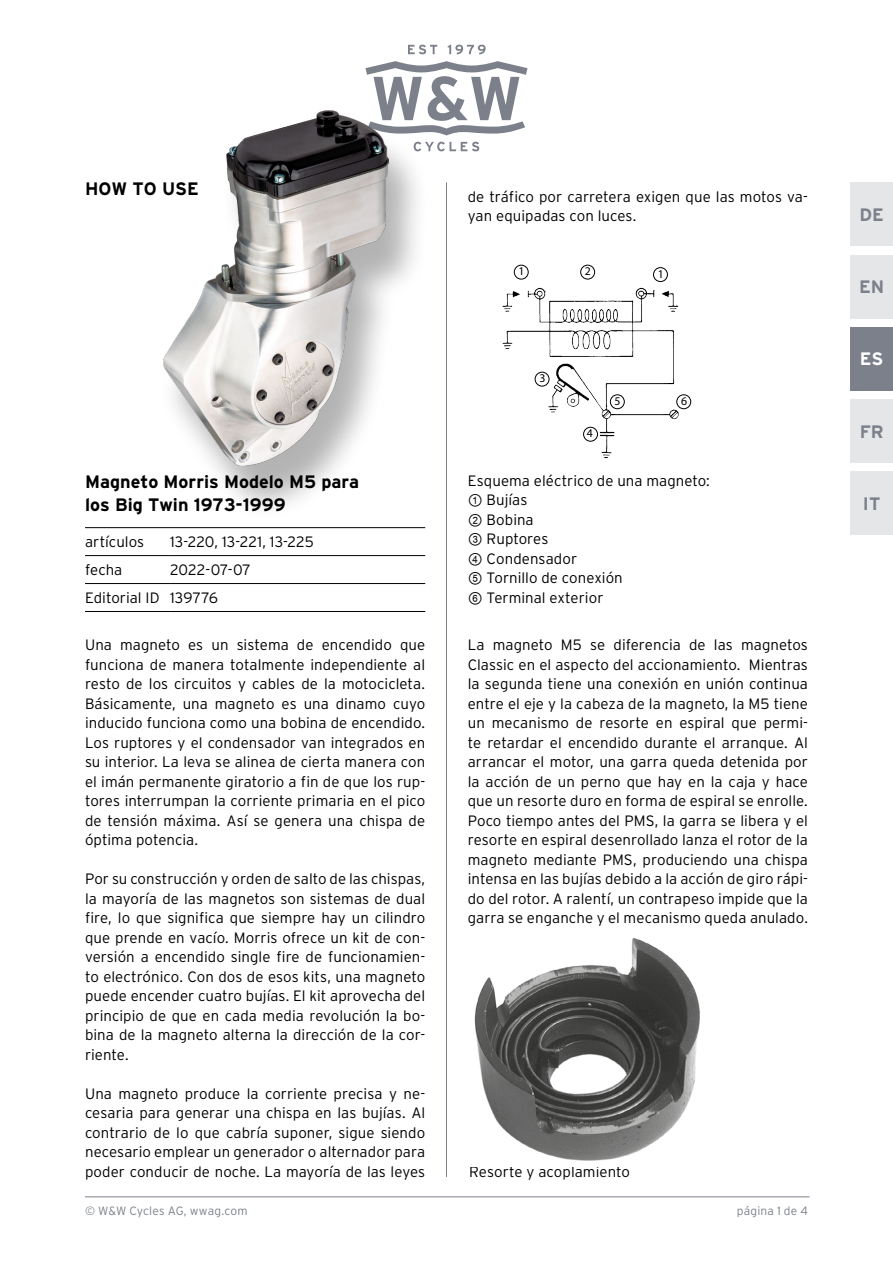
<style>
.page{position:relative;width:893px;height:1263px;background:#fff}
.page>*{position:absolute;margin:0;border:0;box-sizing:border-box;transform-origin:0 0}
.t1{font:700 18px/22.5px "Interstate";color:#000}
.t2{font:700 18px "Interstate";color:#7c808b}
.t3{font:700 18px "Interstate";color:#fff}
.t4{font:300 15px/19.5px "Interstate";letter-spacing:.005em;color:#000;text-align:justify}
.t5{font:300 12px "Interstate";letter-spacing:.015em;color:#7c808b}
.t6{font:11.85px "Myriad Pro";color:#000}
.s1{font-family:"Arial Unicode MS";font-weight:400}
</style>
<div class="page">
<svg style="left:408px;top:45px;width:29px;height:9px"></svg>
<svg style="left:448px;top:45px;width:38px;height:9px"></svg>
<svg style="left:430px;top:142px;width:49px;height:9px"></svg>
<svg style="left:365px;top:61px;width:162px;height:75px"></svg>
<hr style="left:85px;top:1196px;width:724px;height:1px;background:#7c808b">
<hr style="left:446px;top:182px;width:1px;height:995px;background:#7c808b">
<div style="left:850px;top:182px;width:43px;height:64px;background:#e5e6e8"></div>
<div style="left:850px;top:255px;width:43px;height:63px;background:#e5e6e8"></div>
<div style="left:850px;top:399px;width:43px;height:64px;background:#e5e6e8"></div>
<div style="left:850px;top:471px;width:43px;height:64px;background:#e5e6e8"></div>
<div style="left:850px;top:327px;width:43px;height:64px;background:#7c808b"></div>
<div style="left:158px;top:120px;width:272px;height:401px;background:#000;opacity:.3"></div>
<img style="left:163px;top:111px;width:225px;height:354px">
<hr style="left:85px;top:527px;width:85px;height:1px;background:#000">
<hr style="left:170px;top:527px;width:255px;height:1px;background:#000">
<hr style="left:85px;top:555px;width:85px;height:1px;background:#000">
<hr style="left:170px;top:555px;width:255px;height:1px;background:#000">
<hr style="left:85px;top:583px;width:85px;height:1px;background:#000">
<hr style="left:85px;top:611px;width:85px;height:1px;background:#000">
<hr style="left:170px;top:583px;width:255px;height:1px;background:#000">
<hr style="left:170px;top:611px;width:255px;height:1px;background:#000">
<img style="left:502px;top:264px;width:190px;height:195px">
<div style="left:514px;top:265px;width:15px;height:15px;border:1px solid #000;border-radius:50%"></div>
<div style="left:580px;top:265px;width:15px;height:15px;border:1px solid #000;border-radius:50%"></div>
<div style="left:535px;top:372px;width:14px;height:15px;border:1px solid #000;border-radius:50%"></div>
<div style="left:610px;top:394px;width:15px;height:15px;border:1px solid #000;border-radius:50%"></div>
<div style="left:583px;top:427px;width:15px;height:15px;border:1px solid #000;border-radius:50%"></div>
<div style="left:676px;top:394px;width:15px;height:15px;border:1px solid #000;border-radius:50%"></div>
<div style="left:653px;top:267px;width:15px;height:15px;border:1px solid #000;border-radius:50%"></div>
<img style="left:474px;top:938px;width:226px;height:223px">
<p class="t1" style="left:85px;top:178px;width:115px">HOW TO USE</p>
<p class="t1" style="left:85px;top:470px;width:276px">Magneto Morris Modelo M5 para los Big Twin 1973-1999</p>
<p class="t4" style="left:85px;top:532px;width:61px">artículos</p>
<p class="t4" style="left:170px;top:532px;width:145px">13-220, 13-221, 13-225</p>
<p class="t4" style="left:85px;top:560px;width:39px">fecha</p>
<p class="t4" style="left:85px;top:556px;width:167px;line-height:27.9px;text-indent:85px">2022-07-07<br>Editorial ID 139776</p>
<p class="t4" style="left:85px;top:635px;width:342px">Una magneto es un sistema de encendido que funciona de manera totalmente independiente al resto de los circuitos y cables de la motocicleta.<br>Básicamente, una magneto es una dinamo cuyo inducido funciona como una bobina de encendido.<br>Los ruptores y el condensador van integrados en su interior. La leva se alinea de cierta manera con el imán permanente giratorio a fin de que los rup&shy;tores interrumpan la corriente primaria en el pico de tensión máxima. Así se genera una chispa de óptima potencia.</p>
<p class="t4" style="left:85px;top:869px;width:342px">Por su construcción y orden de salto de las chispas, la mayoría de las magnetos son sistemas de dual fire, lo que significa que siempre hay un cilindro que prende en vacío. Morris ofrece un kit de con&shy;versión a encendido single fire de funcionamien&shy;to electrónico. Con dos de esos kits, una magneto puede encender cuatro bujías. El kit aprovecha del principio de que en cada media revolución la bo&shy;bina de la magneto alterna la dirección de la cor&shy;riente.</p>
<p class="t4" style="left:85px;top:1084px;width:342px">Una magneto produce la corriente precisa y ne&shy;cesaria para generar una chispa en las bujías. Al contrario de lo que cabría suponer, sigue siendo necesario emplear un generador o alternador para poder conducir de noche. La mayoría de las leyes</p>
<p class="t5" style="left:85px;top:1204px;width:164px">© W&amp;W Cycles AG, wwag.com</p>
<p class="t4" style="left:468px;top:187px;width:342px">de tráfico por carretera exigen que las motos va&shy;yan equipadas con luces.</p>
<p class="t6" style="left:519px;top:265px;width:8px">1</p>
<p class="t6" style="left:585px;top:265px;width:8px">2</p>
<p class="t6" style="left:539px;top:372px;width:8px">3</p>
<p class="t6" style="left:587px;top:427px;width:8px">4</p>
<p class="t6" style="left:615px;top:394px;width:8px">5</p>
<p class="t6" style="left:658px;top:267px;width:8px">1</p>
<p class="t6" style="left:681px;top:394px;width:8px">6</p>
<p class="t4" style="left:468px;top:471px;width:244px;text-align:left">Esquema eléctrico de una magneto:<br><span class="s1">①</span> Bujías<br><span class="s1">②</span> Bobina<br><span class="s1">③</span> Ruptores<br><span class="s1">④</span> Condensador<br><span class="s1">⑤</span> Tornillo de conexión<br><span class="s1">⑥</span> Terminal exterior</p>
<p class="t4" style="left:468px;top:635px;width:342px">La magneto M5 se diferencia de las magnetos Classic en el aspecto del accionamiento. Mientras la segunda tiene una conexión en unión continua entre el eje y la cabeza de la magneto, la M5 tiene un mecanismo de resorte en espiral que permi&shy;te retardar el encendido durante el arranque. Al arrancar el motor, una garra queda detenida por la acción de un perno que hay en la caja y hace que un resorte duro en forma de espiral se enrolle.<br>Poco tiempo antes del PMS, la garra se libera y el resorte en espiral desenrollado lanza el rotor de la magneto mediante PMS, produciendo una chispa intensa en las bujías debido a la acción de giro rápi&shy;do del rotor. A ralentí, un contrapeso impide que la garra se enganche y el mecanismo queda anulado.</p>
<p class="t4" style="left:469px;top:1162px;width:162px">Resorte y acoplamiento</p>
<p class="t5" style="left:737px;top:1204px;width:73px">página 1 de 4</p>
<p class="t2" style="left:859px;top:204px;width:26px">DE</p>
<p class="t2" style="left:859px;top:277px;width:27px">EN</p>
<p class="t3" style="left:860px;top:349px;width:25px">ES</p>
<p class="t2" style="left:860px;top:421px;width:26px">FR</p>
<p class="t2" style="left:863px;top:494px;width:19px">IT</p>
</div>
